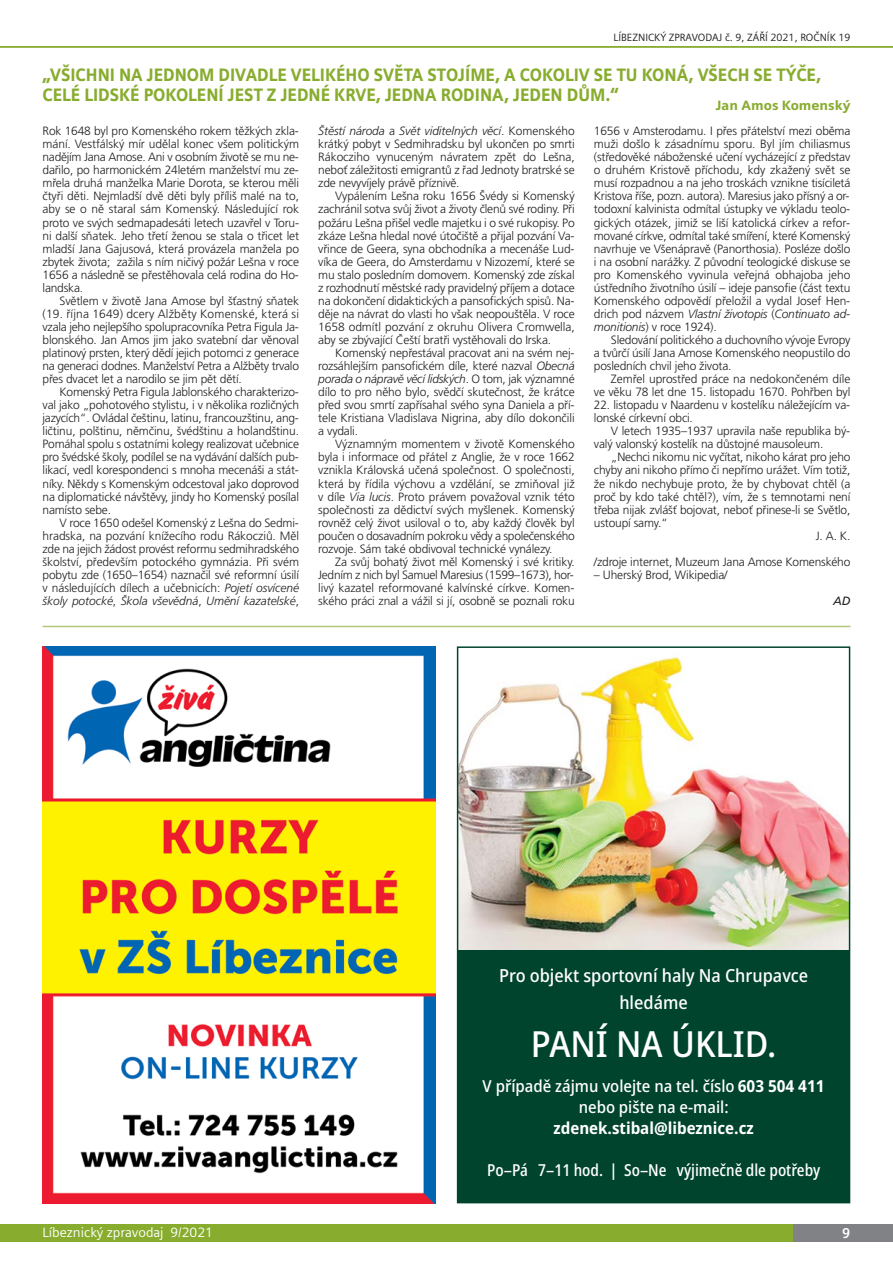
<style>
.page{position:relative;width:893px;height:1263px;background:#fff}
.page>*{position:absolute;margin:0;border:0;box-sizing:border-box;transform-origin:0 0}
.t1{font:500 semi-condensed 36px "Noto Sans";color:#fff}
.t2{font:900 18px/19.5px "Siemens Sans OT";color:#88ac2e;scale:.9 1}
.t3{font:500 semi-condensed 18px/27.5px "Noto Sans";color:#fff;text-align:center}
.t4{font:500 semi-condensed 16.5px/21px "Noto Sans";color:#fff;text-align:center}
.t5{font:500 condensed 16.5px "Noto Sans";color:#fff}
.t6{font:700 semi-condensed 16.5px "Noto Sans";color:#fff}
.t7{font:700 14.25px "Siemens Sans OT";color:#fff}
.t8{font:13.5px "Siemens Sans OT";color:#fff}
.t9{font:900 13.5px "Siemens Sans OT";color:#88ac2e}
.t10{font:300 12px/13px "Frutiger CE";letter-spacing:-.015em;color:#231f20;text-align:justify}
.t11{font:italic 12px "Frutiger CE";color:#231f20}
.t12{font:10.5px "Siemens Sans OT";color:#231f20}
.s1{font-style:italic}
.s2{font-weight:700}
</style>
<div class="page">
<div style="left:0;top:1225px;width:845px;height:17px;background:#88ac2e"></div>
<div style="left:793px;top:1225px;width:100px;height:17px;background:#808285"></div>
<hr style="left:0;top:46px;width:893px;height:1px;background:#88ac2e">
<div style="left:458px;top:648px;width:391px;height:554px;background:#00442e"></div>
<img style="left:460px;top:649px;width:387px;height:300px">
<div style="left:457px;top:646px;width:393px;height:557px;border:2px solid #00442e"></div>
<img style="left:43px;top:646px;width:393px;height:557px">
<hr style="left:43px;top:626px;width:807px;height:1px;background:#b2c77b">
<p class="t12" style="left:613px;top:34px;width:239px">LÍBEZNICKÝ ZPRAVODAJ č. 9, ZÁŘÍ 2021, ROČNÍK 19</p>
<h2 class="t2" style="left:43px;top:65px;width:867px">„VŠICHNI NA JEDNOM DIVADLE VELIKÉHO SVĚTA STOJÍME, A COKOLIV SE TU KONÁ, VŠECH SE TÝČE,<br>CELÉ LIDSKÉ POKOLENÍ JEST Z JEDNÉ KRVE, JEDNA RODINA, JEDEN DŮM.“</h2>
<p class="t9" style="left:716px;top:97px;width:136px">Jan Amos Komenský</p>
<p class="t10" style="left:43px;top:125px;width:258px">Rok 1648 byl pro Komenského rokem těžkých zkla&shy;mání. Vestfálský mír udělal konec všem politickým nadějím Jana Amose. Ani v osobním životě se mu ne&shy;dařilo, po harmonickém 24letém manželství mu ze&shy;mřela druhá manželka Marie Dorota, se kterou měli čtyři děti. Nejmladší dvě děti byly příliš malé na to, aby se o ně staral sám Komenský. Následující rok proto ve svých sedmapadesáti letech uzavřel v Toru&shy;ni další sňatek. Jeho třetí ženou se stala o třicet let mladší Jana Gajusová, která provázela manžela po zbytek života; zažila s ním ničivý požár Lešna v roce 1656 a následně se přestěhovala celá rodina do Ho&shy;landska.</p>
<p class="t10" style="left:43px;top:295px;width:258px;text-indent:17px">Světlem v životě Jana Amose byl šťastný sňatek (19. října 1649) dcery Alžběty Komenské, která si vzala jeho nejlepšího spolupracovníka Petra Figula Ja&shy;blonského. Jan Amos jim jako svatební dar věnoval platinový prsten, který dědí jejich potomci z generace na generaci dodnes. Manželství Petra a Alžběty trvalo přes dvacet let a narodilo se jim pět dětí.</p>
<p class="t10" style="left:43px;top:386px;width:258px;text-indent:17px">Komenský Petra Figula Jablonského charakterizo&shy;val jako „pohotového stylistu, i v několika rozličných jazycích“. Ovládal češtinu, latinu, francouzštinu, ang - ličtinu, polštinu, němčinu, švédštinu a holandštinu.<br>Pomáhal spolu s ostatními kolegy realizovat učebnice pro švédské školy, podílel se na vydávání dalších pub&shy;likací, vedl korespondenci s mnoha mecenáši a stát&shy;níky. Někdy s Komenským odcestoval jako doprovod na diplomatické návštěvy, jindy ho Komenský posílal namísto sebe.</p>
<p class="t10" style="left:43px;top:517px;width:258px;text-indent:17px">V roce 1650 odešel Komenský z Lešna do Sedmi&shy;hradska, na pozvání knížecího rodu Rákocziů. Měl zde na jejich žádost provést reformu sedmihradského školství, především potockého gymnázia. Při svém pobytu zde (1650–1654) naznačil své reformní úsilí v následujících dílech a učebnicích: <span class="s1">Pojetí osvícené školy potocké</span>, <span class="s1">Škola vševědná</span>, <span class="s1">Umění kazatelské</span>,</p>
<p class="t10" style="left:318px;top:125px;width:258px"><span class="s1">Štěstí národa</span> a <span class="s1">Svět viditelných věcí</span>. Komenského krátký pobyt v Sedmihradsku byl ukončen po smrti Rákocziho vynuceným návratem zpět do Lešna, neboť záležitosti emigrantů z řad Jednoty bratrské se zde nevyvíjely právě příznivě.</p>
<p class="t10" style="left:318px;top:191px;width:258px;text-indent:17px">Vypálením Lešna roku 1656 Švédy si Komenský zachránil sotva svůj život a životy členů své rodiny. Při požáru Lešna přišel vedle majetku i o své rukopisy. Po zkáze Lešna hledal nové útočiště a přijal pozvání Va&shy;vřince de Geera, syna obchodníka a mecenáše Lud - víka de Geera, do Amsterdamu v Nizozemí, které se mu stalo posledním domovem. Komenský zde získal z rozhodnutí městské rady pravidelný příjem a dotace na dokončení didaktických a pansofických spisů. Na&shy;děje na návrat do vlasti ho však neopouštěla. V roce 1658 odmítl pozvání z okruhu Olivera Cromwella, aby se zbývající Čeští bratři vystěhovali do Irska.</p>
<p class="t10" style="left:318px;top:347px;width:258px;text-indent:17px">Komenský nepřestával pracovat ani na svém nej&shy;rozsáhlejším pansofickém díle, které nazval <span class="s1">Obecná porada o nápravě věcí lidských</span>. O tom, jak významné dílo to pro něho bylo, svědčí skutečnost, že krátce před svou smrtí zapřísahal svého syna Daniela a pří - tele Kristiana Vladislava Nigrina, aby dílo dokončili a vydali.</p>
<p class="t10" style="left:318px;top:439px;width:258px;text-indent:17px">Významným momentem v životě Komenského byla i informace od přátel z Anglie, že v roce 1662 vznikla Královská učená společnost. O společnosti, která by řídila výchovu a vzdělání, se zmiňoval již v díle <span class="s1">Via lucis</span>. Proto právem považoval vznik této společnosti za dědictví svých myšlenek. Komenský rovněž celý život usiloval o to, aby každý člověk byl poučen o dosavadním pokroku vědy a společenského rozvoje. Sám také obdivoval technické vynálezy.</p>
<p class="t10" style="left:318px;top:556px;width:258px;text-indent:17px">Za svůj bohatý život měl Komenský i své kritiky.<br>Jedním z nich byl Samuel Maresius (1599–1673), hor&shy;livý kazatel reformované kalvínské církve. Komen&shy;ského práci znal a vážil si jí, osobně se poznali roku</p>
<p class="t10" style="left:594px;top:125px;width:258px">1656 v Amsterodamu. I přes přátelství mezi oběma muži došlo k zásadnímu sporu. Byl jím chiliasmus (středověké náboženské učení vycházející z představ o druhém Kristově příchodu, kdy zkažený svět se musí rozpadnou a na jeho troskách vznikne tisíciletá Kristova říše, pozn. autora). Maresius jako přísný a or&shy;todoxní kalvinista odmítal ústupky ve výkladu teolo&shy;gických otázek, jimiž se liší katolická církev a refor&shy;mované církve, odmítal také smíření, které Komenský navrhuje ve Všenápravě (Panorthosia). Posléze došlo i na osobní narážky. Z původní teologické diskuse se pro Komenského vyvinula veřejná obhajoba jeho ústředního životního úsilí – ideje pansofie (část textu Komenského odpovědí přeložil a vydal Josef Hen&shy;drich pod názvem <span class="s1">Vlastní životopis</span> (<span class="s1">Continuato ad&shy;monitionis</span>) v roce 1924).</p>
<p class="t10" style="left:594px;top:334px;width:258px;text-indent:17px">Sledování politického a duchovního vývoje Evropy a tvůrčí úsilí Jana Amose Komenského neopustilo do posledních chvil jeho života.</p>
<p class="t10" style="left:594px;top:373px;width:258px;text-align:right">Zemřel uprostřed práce na nedokončeném díle<br>ve věku 78 let dne 15. listopadu 1670. Pohřben byl</p>
<p class="t10" style="left:594px;top:399px;width:258px">22. listopadu v Naardenu v kostelíku náležejícím va&shy;lonské církevní obci.</p>
<p class="t10" style="left:594px;top:426px;width:258px;text-indent:17px">V letech 1935–1937 upravila naše republika bý&shy;valý valonský kostelík na důstojné mausoleum.</p>
<p class="t10" style="left:611px;top:452px;width:241px">„Nechci nikomu nic vyčítat, nikoho kárat pro jeho</p>
<p class="t10" style="left:594px;top:465px;width:258px">chyby ani nikoho přímo či nepřímo urážet. Vím totiž,</p>
<p class="t10" style="left:594px;top:478px;width:258px">že nikdo nechybuje proto, že by chybovat chtěl (a</p>
<p class="t10" style="left:594px;top:491px;width:258px">proč by kdo také chtěl?), vím, že s temnotami není</p>
<p class="t10" style="left:594px;top:504px;width:258px">třeba nijak zvlášť bojovat, neboť přinese-li se Světlo,</p>
<p class="t10" style="left:594px;top:517px;width:75px">ustoupí samy.“</p>
<p class="t10" style="left:816px;top:530px;width:36px">J. A. K.</p>
<p class="t10" style="left:594px;top:556px;width:258px">/zdroje internet, Muzeum Jana Amose Komenského</p>
<p class="t10" style="left:594px;top:569px;width:135px">– Uherský Brod, Wikipedia/</p>
<p class="t11" style="left:833px;top:596px;width:19px">AD</p>
<h2 class="t3" style="left:499px;top:962px;width:311px">Pro objekt sportovní haly Na Chrupavce hledáme</h2>
<h1 class="t1" style="left:531px;top:1024px;width:247px">PANÍ NA ÚKLID.</h1>
<h3 class="t4" style="left:483px;top:1076px;width:343px">V případě zájmu volejte na tel. číslo <span class="s2">603 504 411 </span>nebo pište na e-mail:</h3>
<h3 class="t6" style="left:553px;top:1119px;width:202px">zdenek.stibal@libeznice.cz</h3>
<h3 class="t5" style="left:487px;top:1161px;width:334px">Po–Pá 7–11 hod. | So–Ne výjimečně dle potřeby</h3>
<p class="t8" style="left:43px;top:1227px;width:172px">Líbeznický zpravodaj 9/2021</p>
<p class="t7" style="left:842px;top:1227px;width:10px">9</p>
</div>
